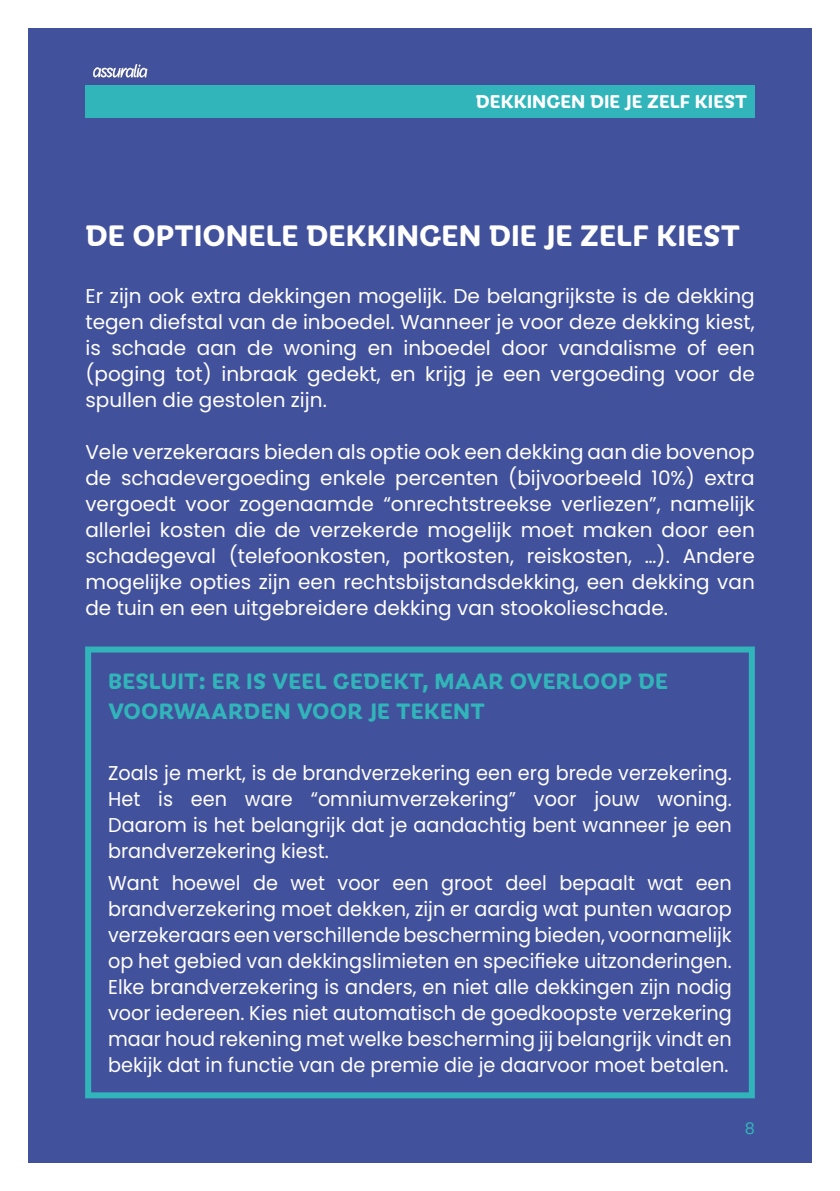
<style>
.page{position:relative;width:840px;height:1191px;background:#fff}
.page>*{position:absolute;margin:0;border:0;box-sizing:border-box;transform-origin:0 0}
.t1{font:700 32px "Iskra";color:#fff}
.t2{font:700 24px/30px "Iskra";letter-spacing:.01em;color:#31b5ba}
.t3{font:20px/26px "Poppins";color:#fff;text-align:justify}
.t4{font:20px/26px "Poppins";color:#fff;text-align:justify;scale:.96 1}
.t5{font:700 20px "Iskra";color:#fff}
.t6{font:16px "Poppins";color:#31b5ba}
</style>
<div class="page">
<div style="left:28px;top:28px;width:783px;height:1134px;background:#42519b"></div>
<div style="left:85px;top:85px;width:669px;height:33px;background:#31b5ba"></div>
<img style="left:92px;top:64px;width:56px;height:14px">
<div style="left:85px;top:646px;width:669px;height:452px;border:6px solid #31b5ba"></div>
<p class="t5" style="left:475px;top:87px;width:273px">DEKKINGEN DIE JE ZELF KIEST</p>
<h1 class="t1" style="left:85px;top:212px;width:656px">DE OPTIONELE DEKKINGEN DIE JE ZELF KIEST</h1>
<p class="t3" style="left:85px;top:283px;width:670px">Er zijn ook extra dekkingen mogelijk. De belangrijkste is de dekking tegen diefstal van de inboedel. Wanneer je voor deze dekking kiest, is schade aan de woning en inboedel door vandalisme of een (poging tot) inbraak gedekt, en krijg je een vergoeding voor de spullen die gestolen zijn.</p>
<p class="t3" style="left:85px;top:439px;width:670px">Vele verzekeraars bieden als optie ook een dekking aan die bovenop de schadevergoeding enkele percenten (bijvoorbeeld 10%) extra vergoedt voor zogenaamde “onrechtstreekse verliezen”, namelijk allerlei kosten die de verzekerde mogelijk moet maken door een schadegeval (telefoonkosten, portkosten, reiskosten, …). Andere mogelijke opties zijn een rechtsbijstandsdekking, een dekking van de tuin en een uitgebreidere dekking van stookolieschade.</p>
<p class="t2" style="left:108px;top:664px;width:561px">BESLUIT: ER IS VEEL GEDEKT, MAAR OVERLOOP DE<br>VOORWAARDEN VOOR JE TEKENT</p>
<p class="t4" style="left:108px;top:760px;width:650px">Zoals je merkt, is de brandverzekering een erg brede verzekering.<br>Het is een ware “omniumverzekering” voor jouw woning.<br>Daarom is het belangrijk dat je aandachtig bent wanneer je een brandverzekering kiest.</p>
<p class="t4" style="left:108px;top:870px;width:650px">Want hoewel de wet voor een groot deel bepaalt wat een brandverzekering moet dekken, zijn er aardig wat punten waarop verzekeraars een verschillende bescherming bieden, voornamelijk op het gebied van dekkingslimieten en specifieke uitzonderingen.<br>Elke brandverzekering is anders, en niet alle dekkingen zijn nodig voor iedereen. Kies niet automatisch de goedkoopste verzekering maar houd rekening met welke bescherming jij belangrijk vindt en bekijk dat in functie van de premie die je daarvoor moet betalen.</p>
<p class="t6" style="left:744px;top:1119px;width:12px">8</p>
</div>
